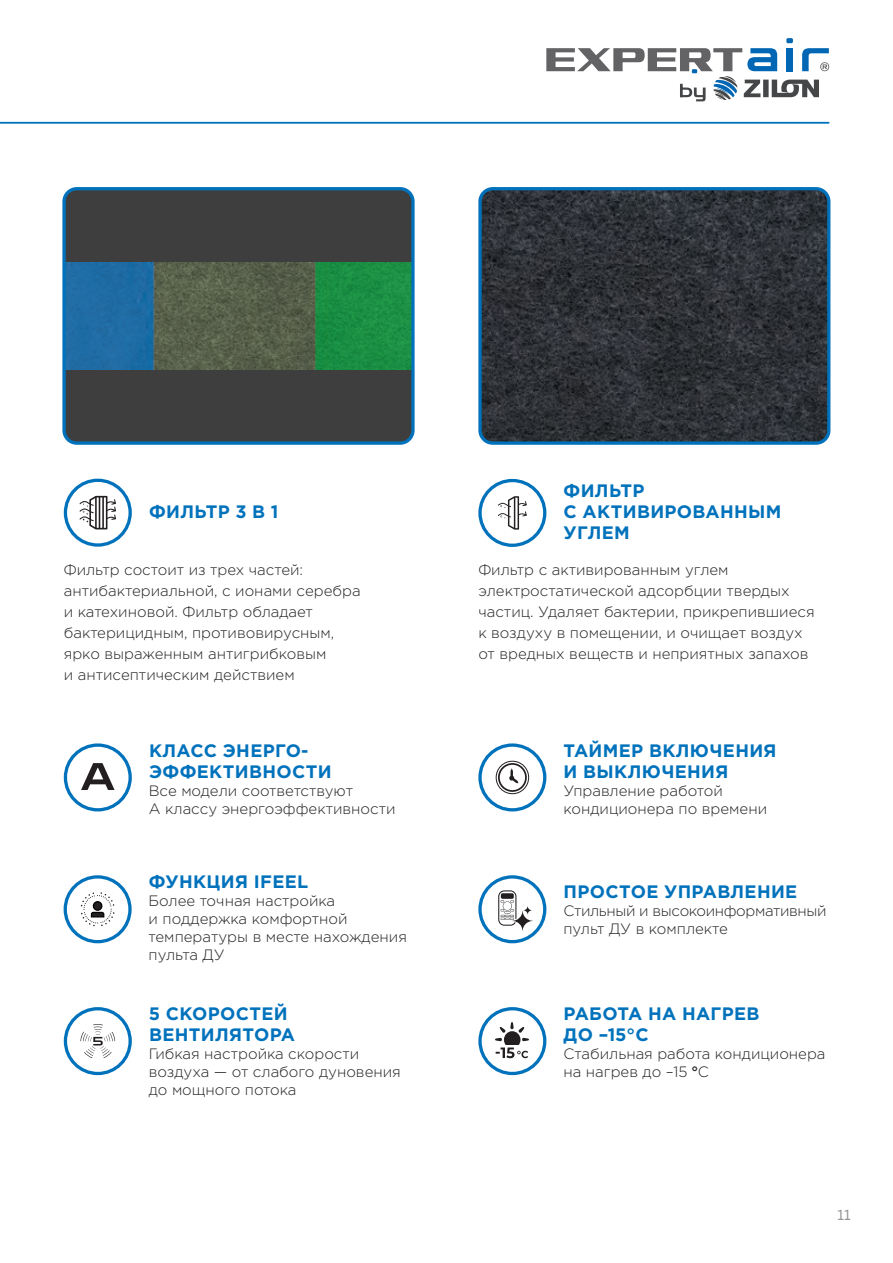
<style>
.page{position:relative;width:893px;height:1263px;background:#fff}
.page>*{position:absolute;margin:0;border:0;box-sizing:border-box;transform-origin:0 0}
.t1{font:700 18px/21px "Gotham Pro";letter-spacing:.02em;color:#0072bc}
.t2{font:300 15px/21px "Gotham Pro";color:#231f20}
.t3{font:300 15px/18px "Gotham Pro";letter-spacing:-.025em;color:#231f20}
.t4{font:15px "Muller";color:#939598}
.s1{font-family:"AG Foreigner Light C";font-weight:700}
</style>
<div class="page">
<svg style="left:546px;top:38px;width:283px;height:63px"></svg>
<hr style="left:0;top:122px;width:829px;height:1px;background:#0072bc">
<svg style="left:81px;top:763px;width:34px;height:27px"></svg>
<div style="left:64px;top:743px;width:68px;height:68px;border:3px solid #0072bc;border-radius:50%"></div>
<svg style="left:80px;top:1024px;width:35px;height:34px"></svg>
<div style="left:64px;top:1007px;width:68px;height:68px;border:3px solid #0072bc;border-radius:50%"></div>
<div style="left:496px;top:761px;width:33px;height:33px;border:1px solid #231f20;border-radius:50%"></div>
<svg style="left:509px;top:768px;width:9px;height:15px"></svg>
<div style="left:498px;top:763px;width:29px;height:29px;border:2px solid #231f20;border-radius:50%"></div>
<div style="left:478px;top:743px;width:68px;height:68px;border:3px solid #0072bc;border-radius:50%"></div>
<svg style="left:81px;top:892px;width:33px;height:34px"></svg>
<div style="left:64px;top:875px;width:68px;height:68px;border:3px solid #0072bc;border-radius:50%"></div>
<div style="left:64px;top:479px;width:68px;height:68px;border:3px solid #0072bc;border-radius:50%"></div>
<svg style="left:80px;top:496px;width:36px;height:33px"></svg>
<div style="left:478px;top:479px;width:68px;height:68px;border:3px solid #0072bc;border-radius:50%"></div>
<svg style="left:498px;top:496px;width:29px;height:34px"></svg>
<img style="left:482px;top:191px;width:347px;height:250px">
<div style="left:478px;top:187px;width:352px;height:258px;border:3px solid #0072bc;border-radius:13px"></div>
<div style="left:64px;top:189px;width:349px;height:254px;background:#3e3e3f;border-radius:13px"></div>
<img style="left:66px;top:262px;width:345px;height:108px">
<div style="left:62px;top:187px;width:353px;height:258px;border:3px solid #0072bc;border-radius:13px"></div>
<svg style="left:498px;top:890px;width:35px;height:41px"></svg>
<div style="left:478px;top:875px;width:68px;height:68px;border:3px solid #0072bc;border-radius:50%"></div>
<svg style="left:495px;top:1022px;width:34px;height:36px"></svg>
<div style="left:478px;top:1007px;width:68px;height:68px;border:3px solid #0072bc;border-radius:50%"></div>
<p class="t1" style="left:149px;top:501px;width:131px">ФИЛЬТР 3 В 1</p>
<p class="t1" style="left:564px;top:480px;width:219px">ФИЛЬТР<br>С АКТИВИРОВАННЫМ<br>УГЛЕМ</p>
<p class="t2" style="left:64px;top:559px;width:298px">Фильтр состоит из трех частей: антибактериальной, с ионами серебра и катехиновой. Фильтр обладает бактерицидным, противовирусным, ярко выраженным антигрибковым<br>и антисептическим действием</p>
<p class="t2" style="left:478px;top:559px;width:338px">Фильтр с активированным углем электростатической адсорбции твердых частиц. Удаляет бактерии, прикрепившиеся к воздуху в помещении, и очищает воздух от вредных веществ и неприятных запахов</p>
<p class="t1" style="left:149px;top:739px;width:184px">КЛАСС ЭНЕРГО-<br>ЭФФЕКТИВНОСТИ</p>
<p class="t2" style="left:149px;top:781px;width:248px;line-height:18px">Все модели соответствуют<br>А классу энергоэффективности</p>
<p class="t1" style="left:149px;top:871px;width:161px">ФУНКЦИЯ IFEEL</p>
<p class="t2" style="left:149px;top:892px;width:260px;line-height:18px">Более точная настройка<br>и поддержка комфортной температуры в месте нахождения пульта ДУ</p>
<p class="t1" style="left:149px;top:1003px;width:148px">5 СКОРОСТЕЙ<br>ВЕНТИЛЯТОРА</p>
<p class="t2" style="left:149px;top:1045px;width:253px;line-height:18px">Гибкая настройка скорости воздуха — от слабого дуновения до мощного потока</p>
<p class="t1" style="left:564px;top:739px;width:215px">ТАЙМЕР ВКЛЮЧЕНИЯ<br>И ВЫКЛЮЧЕНИЯ</p>
<p class="t2" style="left:563px;top:781px;width:205px;line-height:18px">Управление работой кондиционера по времени</p>
<p class="t1" style="left:564px;top:880px;width:235px">ПРОСТОЕ УПРАВЛЕНИЕ</p>
<p class="t3" style="left:563px;top:902px;width:265px">Стильный и высокоинформативный пульт ДУ в комплекте</p>
<p class="t1" style="left:564px;top:1003px;width:197px">РАБОТА НА НАГРЕВ<br>ДО –15°С</p>
<p class="t2" style="left:563px;top:1045px;width:264px;line-height:18px">Стабильная работа кондиционера на нагрев до –15 <span class="s1">°</span>С</p>
<p class="t4" style="left:837px;top:1206px;width:15px">11</p>
</div>
